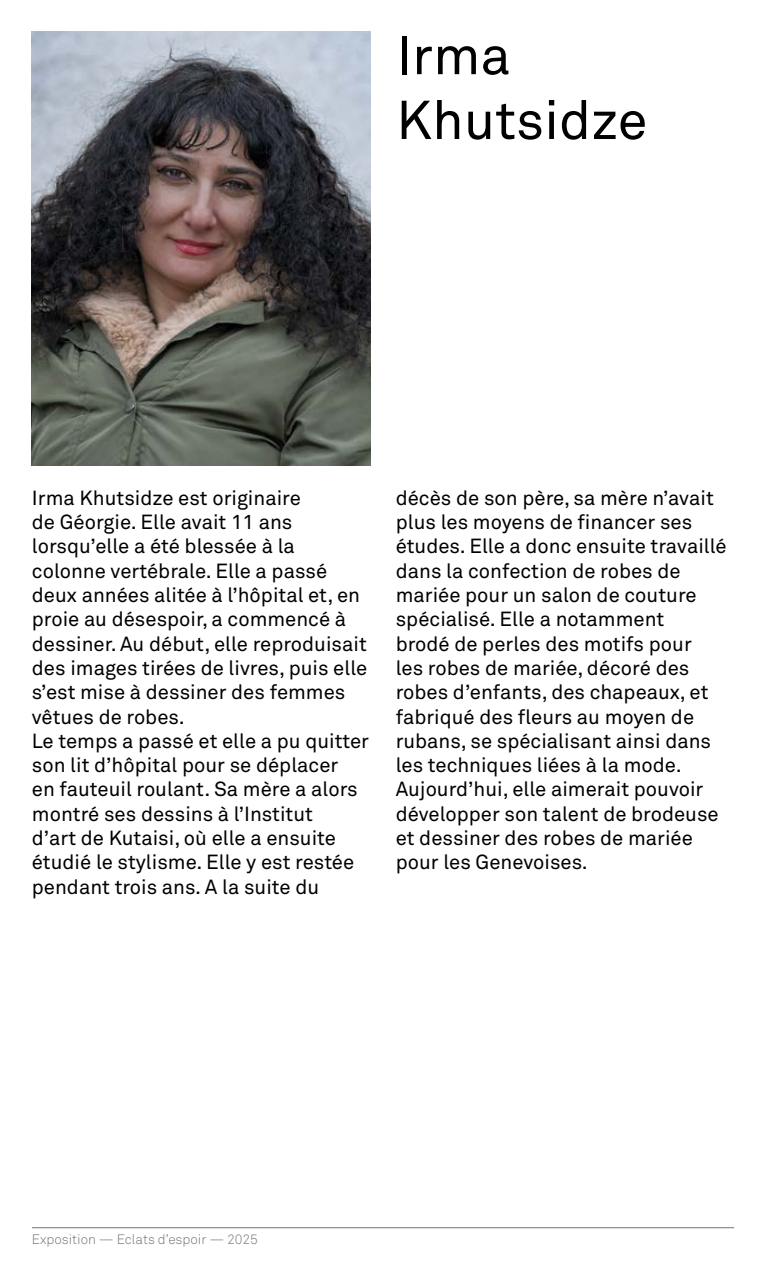
<style>
.page{position:relative;width:766px;height:1276px;background:#fff}
.page>*{position:absolute;margin:0;border:0;box-sizing:border-box;transform-origin:0 0}
.t1{font:54px/64.8px "Akkurat Pro";color:#000}
.t2{font:20.25px/24.3px "Akkurat Pro";color:#000}
.t3{font:300 13.5px "Akkurat Pro";color:#757474}
</style>
<div class="page">
<hr style="left:32px;top:1227px;width:701px;height:1px;background:#757474">
<img style="left:32px;top:32px;width:338px;height:434px">
<h1 class="t1" style="left:396px;top:23px;width:252px">Irma<br>Khutsidze</h1>
<p class="t2" style="left:32px;top:485px;width:338px">Irma Khutsidze est originaire<br>de Géorgie. Elle avait 11 ans lorsqu’elle a été blessée à la colonne vertébrale. Elle a passé deux années alitée à l’hôpital et, en proie au désespoir, a commencé à dessiner. Au début, elle reproduisait des images tirées de livres, puis elle s’est mise à dessiner des femmes vêtues de robes.<br>Le temps a passé et elle a pu quitter son lit d’hôpital pour se déplacer<br>en fauteuil roulant. Sa mère a alors montré ses dessins à l’Institut<br>d’art de Kutaisi, où elle a ensuite étudié le stylisme. Elle y est restée pendant trois ans. A la suite du</p>
<p class="t2" style="left:395px;top:485px;width:332px">décès de son père, sa mère n’avait plus les moyens de financer ses études. Elle a donc ensuite travaillé dans la confection de robes de mariée pour un salon de couture spécialisé. Elle a notamment<br>brodé de perles des motifs pour<br>les robes de mariée, décoré des robes d’enfants, des chapeaux, et fabriqué des fleurs au moyen de rubans, se spécialisant ainsi dans les techniques liées à la mode.<br>Aujourd’hui, elle aimerait pouvoir développer son talent de brodeuse et dessiner des robes de mariée pour les Genevoises.</p>
<p class="t3" style="left:32px;top:1231px;width:227px">Exposition — Eclats d’espoir — 2025</p>
</div>
